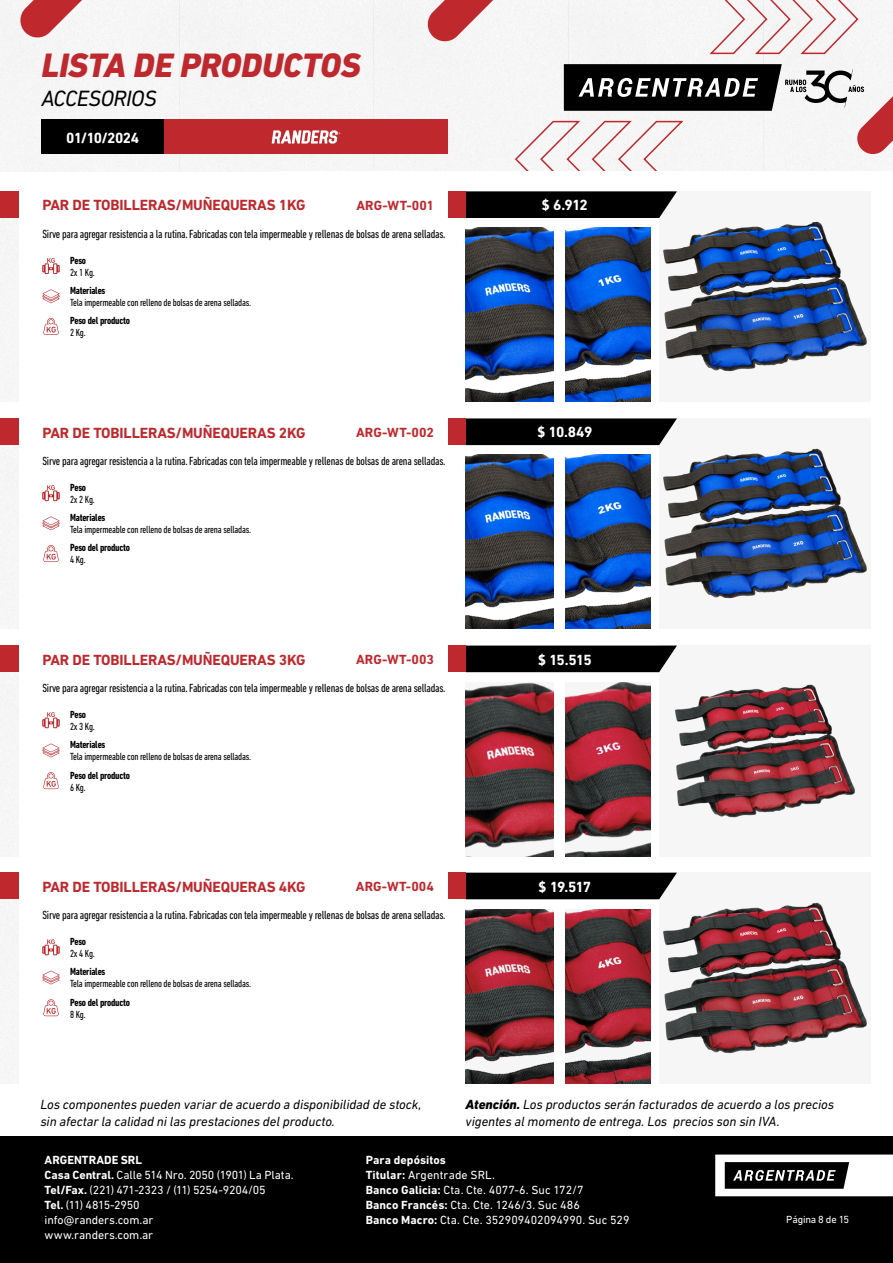
<style>
.page{position:relative;width:893px;height:1263px;background:#fff}
.page>*{position:absolute;margin:0;border:0;box-sizing:border-box;transform-origin:0 0}
.t1{font:italic 800 34.5px "DIN Next LT Pro";letter-spacing:-.01em;color:#bf292e}
.t2{font:italic 22.5px "DIN Next LT Pro";letter-spacing:-.025em;color:#000}
.t3{font:700 15px "DIN Next LT Pro";letter-spacing:-.01em;color:#bf292e}
.t4{font:700 15px "DIN Next LT Pro";letter-spacing:-.055em;color:#fff}
.t5{font:italic 13.5px/16.2px "DIN Next LT Pro";letter-spacing:-.005em;color:#000}
.t6{font:700 13.5px "DIN Next LT Pro";color:#bf292e}
.t7{font:condensed 12px "DIN Next LT Pro";letter-spacing:-.02em;color:#000}
.t8{font:12px/15px "DIN Next LT Pro";letter-spacing:-.005em;color:#fff}
.t9{font:condensed 10.5px "DIN Next LT Pro";letter-spacing:-.02em;color:#000}
.t10{font:700 condensed 10.5px "DIN Next LT Pro";letter-spacing:-.02em;color:#000}
.t11{font:10.5px "DIN Next LT Pro";letter-spacing:-.02em;color:#fff}
.s1{font-weight:800}
.s2{font-weight:700}
</style>
<div class="page">
<div style="left:0;top:0;width:426px;height:171px;background:#f5f5f5"></div>
<svg style="left:19px;top:0;width:137px;height:39px"></svg>
<div style="left:0;top:1136px;width:893px;height:127px;background:#000"></div>
<svg style="left:715px;top:1154px;width:178px;height:42px"></svg>
<div style="left:41px;top:120px;width:123px;height:34px;background:#000"></div>
<div style="left:164px;top:120px;width:284px;height:34px;background:#bf292e"></div>
<svg style="left:272px;top:130px;width:68px;height:14px"></svg>
<img style="left:663px;top:221px;width:204px;height:151px">
<img style="left:466px;top:228px;width:88px;height:174px">
<img style="left:565px;top:228px;width:85px;height:174px">
<svg style="left:426px;top:0;width:467px;height:218px"></svg>
<svg style="left:43px;top:258px;width:16px;height:16px"></svg>
<svg style="left:43px;top:289px;width:17px;height:14px"></svg>
<svg style="left:43px;top:318px;width:16px;height:17px"></svg>
<div style="left:449px;top:191px;width:17px;height:27px;background:#bf292e"></div>
<div style="left:0;top:191px;width:19px;height:27px;background:#bf292e"></div>
<img style="left:663px;top:448px;width:204px;height:151px">
<img style="left:466px;top:455px;width:88px;height:174px">
<img style="left:565px;top:455px;width:85px;height:174px">
<svg style="left:466px;top:418px;width:211px;height:27px;background:#0e0e0e"></svg>
<svg style="left:43px;top:485px;width:16px;height:16px"></svg>
<svg style="left:43px;top:516px;width:17px;height:14px"></svg>
<svg style="left:43px;top:545px;width:16px;height:17px"></svg>
<div style="left:449px;top:418px;width:17px;height:27px;background:#bf292e"></div>
<div style="left:0;top:418px;width:19px;height:27px;background:#bf292e"></div>
<img style="left:674px;top:684px;width:182px;height:134px">
<img style="left:466px;top:682px;width:88px;height:174px">
<img style="left:565px;top:682px;width:85px;height:174px">
<svg style="left:466px;top:645px;width:211px;height:27px;background:#0f0f0f"></svg>
<svg style="left:43px;top:712px;width:16px;height:16px"></svg>
<svg style="left:43px;top:743px;width:17px;height:14px"></svg>
<svg style="left:43px;top:772px;width:16px;height:17px"></svg>
<div style="left:449px;top:645px;width:17px;height:27px;background:#bf292e"></div>
<div style="left:0;top:645px;width:19px;height:27px;background:#bf292e"></div>
<img style="left:663px;top:902px;width:204px;height:152px">
<img style="left:466px;top:909px;width:88px;height:174px">
<img style="left:565px;top:909px;width:85px;height:174px">
<div style="left:466px;top:873px;width:211px;height:26px;background:#000"></div>
<svg style="left:43px;top:939px;width:16px;height:16px"></svg>
<svg style="left:43px;top:970px;width:17px;height:14px"></svg>
<svg style="left:43px;top:999px;width:16px;height:17px"></svg>
<div style="left:449px;top:873px;width:17px;height:26px;background:#bf292e"></div>
<div style="left:0;top:873px;width:19px;height:26px;background:#bf292e"></div>
<h1 class="t1" style="left:41px;top:45px;width:321px">LISTA DE PRODUCTOS</h1>
<h2 class="t2" style="left:41px;top:85px;width:117px">ACCESORIOS</h2>
<p class="t4" style="left:66px;top:129px;width:74px">01/10/2024</p>
<p class="t3" style="left:43px;top:197px;width:264px">PAR DE TOBILLERAS/MUÑEQUERAS 1KG</p>
<p class="t6" style="left:356px;top:197px;width:79px">ARG-WT-001</p>
<p class="t4" style="left:542px;top:196px;width:48px">$ 6.912</p>
<p class="t7" style="left:43px;top:227px;width:404px">Sirve para agregar resistencia a la rutina. Fabricadas con tela impermeable y rellenas de bolsas de arena selladas.</p>
<p class="t10" style="left:70px;top:254px;width:18px">Peso</p>
<p class="t9" style="left:70px;top:267px;width:26px">2x 1 Kg.</p>
<p class="t10" style="left:70px;top:285px;width:37px">Materiales</p>
<p class="t9" style="left:70px;top:297px;width:183px">Tela impermeable con relleno de bolsas de arena selladas.</p>
<p class="t10" style="left:70px;top:315px;width:61px">Peso del producto</p>
<p class="t9" style="left:70px;top:327px;width:17px">2 Kg.</p>
<p class="t3" style="left:43px;top:424px;width:264px">PAR DE TOBILLERAS/MUÑEQUERAS 2KG</p>
<p class="t6" style="left:356px;top:424px;width:79px">ARG-WT-002</p>
<p class="t4" style="left:537px;top:423px;width:57px">$ 10.849</p>
<p class="t7" style="left:43px;top:454px;width:404px">Sirve para agregar resistencia a la rutina. Fabricadas con tela impermeable y rellenas de bolsas de arena selladas.</p>
<p class="t10" style="left:70px;top:482px;width:18px">Peso</p>
<p class="t9" style="left:70px;top:494px;width:26px">2x 2 Kg.</p>
<p class="t10" style="left:70px;top:512px;width:37px">Materiales</p>
<p class="t9" style="left:70px;top:524px;width:183px">Tela impermeable con relleno de bolsas de arena selladas.</p>
<p class="t10" style="left:70px;top:542px;width:61px">Peso del producto</p>
<p class="t9" style="left:70px;top:554px;width:17px">4 Kg.</p>
<p class="t3" style="left:43px;top:651px;width:264px">PAR DE TOBILLERAS/MUÑEQUERAS 3KG</p>
<p class="t6" style="left:356px;top:651px;width:79px">ARG-WT-003</p>
<p class="t4" style="left:538px;top:651px;width:56px">$ 15.515</p>
<p class="t7" style="left:43px;top:681px;width:404px">Sirve para agregar resistencia a la rutina. Fabricadas con tela impermeable y rellenas de bolsas de arena selladas.</p>
<p class="t10" style="left:70px;top:709px;width:18px">Peso</p>
<p class="t9" style="left:70px;top:721px;width:26px">2x 3 Kg.</p>
<p class="t10" style="left:70px;top:739px;width:37px">Materiales</p>
<p class="t9" style="left:70px;top:751px;width:183px">Tela impermeable con relleno de bolsas de arena selladas.</p>
<p class="t10" style="left:70px;top:769px;width:61px">Peso del producto</p>
<p class="t9" style="left:70px;top:781px;width:17px">6 Kg.</p>
<p class="t3" style="left:43px;top:878px;width:264px">PAR DE TOBILLERAS/MUÑEQUERAS 4KG</p>
<p class="t6" style="left:356px;top:878px;width:79px">ARG-WT-004</p>
<p class="t4" style="left:538px;top:878px;width:54px">$ 19.517</p>
<p class="t7" style="left:43px;top:908px;width:404px">Sirve para agregar resistencia a la rutina. Fabricadas con tela impermeable y rellenas de bolsas de arena selladas.</p>
<p class="t10" style="left:70px;top:936px;width:18px">Peso</p>
<p class="t9" style="left:70px;top:948px;width:26px">2x 4 Kg.</p>
<p class="t10" style="left:70px;top:966px;width:37px">Materiales</p>
<p class="t9" style="left:70px;top:978px;width:183px">Tela impermeable con relleno de bolsas de arena selladas.</p>
<p class="t10" style="left:70px;top:996px;width:61px">Peso del producto</p>
<p class="t9" style="left:70px;top:1008px;width:17px">8 Kg.</p>
<p class="t5" style="left:466px;top:1096px;width:370px"><span class="s1">Atención.</span> Los productos serán facturados de acuerdo a los precios vigentes al momento de entrega. Los precios son sin IVA.</p>
<p class="t5" style="left:40px;top:1096px;width:383px">Los componentes pueden variar de acuerdo a disponibilidad de stock, sin afectar la calidad ni las prestaciones del producto.</p>
<p class="t8" style="left:45px;top:1152px;width:251px"><span class="s2">ARGENTRADE SRL<br>Casa Central.</span> Calle 514 Nro. 2050 (1901) La Plata.<br><span class="s2">Tel/Fax.</span> (221) 471-2323 / (11) 5254-9204/05<br><span class="s2">Tel.</span> (11) 4815-2950<br>info@randers.com.ar<br>www.randers.com.ar</p>
<p class="t8" style="left:366px;top:1152px;width:265px"><span class="s2">Para depósitos<br>Titular:</span> Argentrade SRL.<br><span class="s2">Banco Galicia:</span> Cta. Cte. 4077-6. Suc 172/7<br><span class="s2">Banco Francés:</span> Cta. Cte. 1246/3. Suc 486<br><span class="s2">Banco Macro:</span> Cta. Cte. 352909402094990. Suc 529</p>
<p class="t11" style="left:786px;top:1213px;width:64px">Página 8 de 15</p>
</div>
